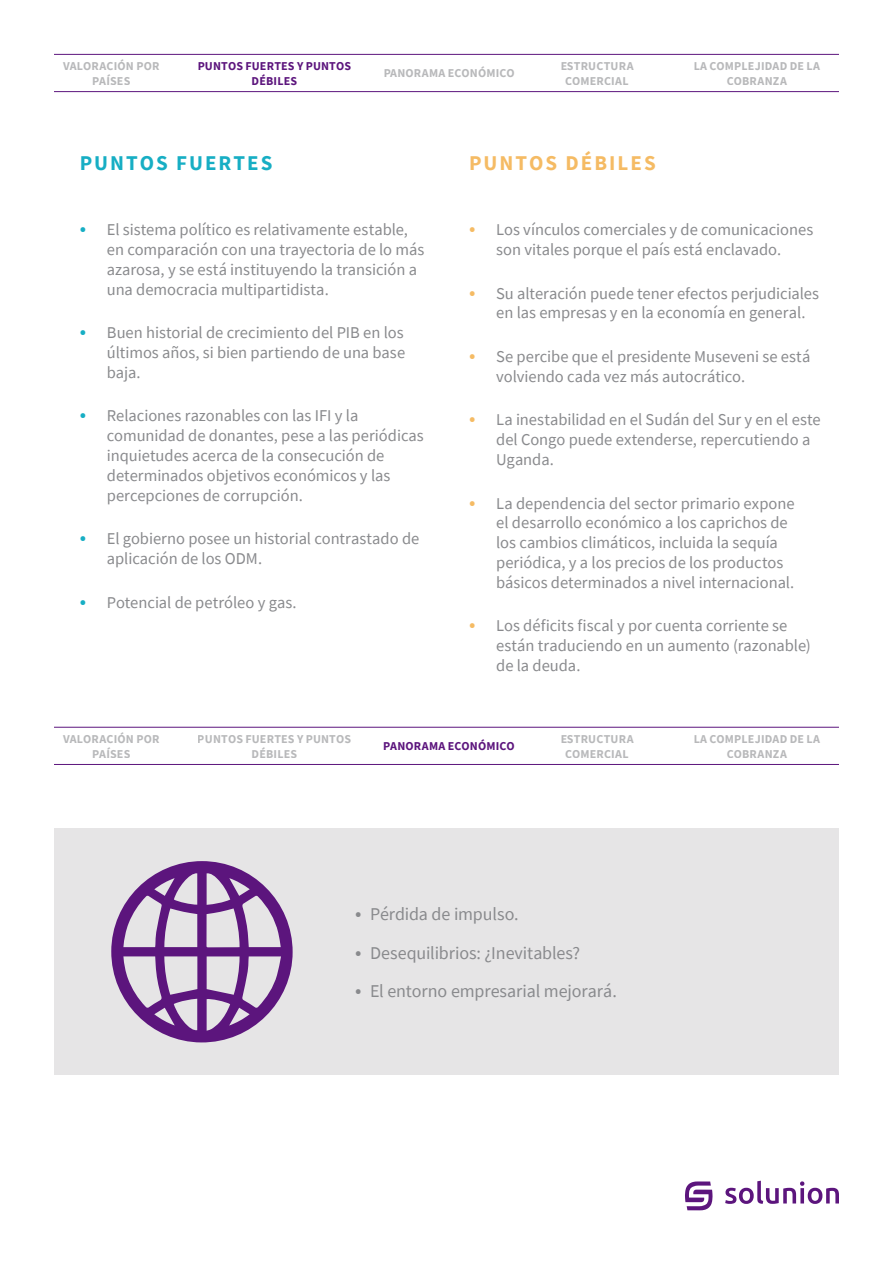
<style>
.page{position:relative;width:893px;height:1263px;background:#fff}
.page>*{position:absolute;margin:0;border:0;box-sizing:border-box;transform-origin:0 0}
.t1{font:700 21px "Source Sans Pro";letter-spacing:.095em;color:#17aec4}
.t2{font:700 21px "Source Sans Pro";letter-spacing:.095em;color:#f5bb64}
.t3{font:18px "Source Sans Pro";letter-spacing:-.005em;color:#898a8d}
.t4{font:16.5px/19.8px "Source Sans Pro";color:#898a8d}
.t5{font:700 12px/14.4px "Source Sans Pro";letter-spacing:.015em;color:#898a8d;text-align:center}
.t6{font:700 12px/14.4px "Source Sans Pro";letter-spacing:.015em;color:#5c157d;text-align:center}
.s1{font-size:21px;color:#17aec4}
.s2{font-size:21px;color:#f5bb64}
.s3{font-size:21px}
</style>
<div class="page">
<svg style="left:725px;top:1181px;width:114px;height:23px"></svg>
<svg style="left:685px;top:1181px;width:28px;height:29px"></svg>
<div style="left:54px;top:829px;width:785px;height:246px;background:#e6e5e6"></div>
<svg style="left:111px;top:861px;width:182px;height:182px"></svg>
<hr style="left:54px;top:727px;width:785px;height:1px;background:#5c157d">
<hr style="left:54px;top:764px;width:785px;height:1px;background:#5c157d">
<hr style="left:54px;top:54px;width:785px;height:1px;background:#5c157d">
<hr style="left:54px;top:91px;width:785px;height:1px;background:#5c157d">
<p class="t5" style="left:63px;top:59px;width:98px">VALORACIÓN POR<br>PAÍSES</p>
<p class="t5" style="left:383px;top:66px;width:133px">PANORAMA ECONÓMICO</p>
<p class="t6" style="left:198px;top:59px;width:155px">PUNTOS FUERTES Y PUNTOS<br>DÉBILES</p>
<p class="t5" style="left:560px;top:59px;width:75px">ESTRUCTURA<br>COMERCIAL</p>
<p class="t5" style="left:693px;top:59px;width:128px">LA COMPLEJIDAD DE LA<br>COBRANZA</p>
<p class="t1" style="left:80px;top:151px;width:194px">PUNTOS FUERTES</p>
<p class="t2" style="left:469px;top:151px;width:188px">PUNTOS DÉBILES</p>
<p class="t4" style="left:107px;top:220px;width:319px;text-indent:-27px"><span class="s1">•</span> El sistema político es relativamente estable, en comparación con una trayectoria de lo más azarosa, y se está instituyendo la transición a una democracia multipartidista.</p>
<p class="t4" style="left:107px;top:323px;width:300px;text-align:justify;text-indent:-27px"><span class="s1">•</span> Buen historial de crecimiento del PIB en los últimos años, si bien partiendo de una base baja.</p>
<p class="t4" style="left:107px;top:406px;width:318px;text-indent:-27px"><span class="s1">•</span> Relaciones razonables con las IFI y la comunidad de donantes, pese a las periódicas inquietudes acerca de la consecución de determinados objetivos económicos y las percepciones de corrupción.</p>
<p class="t4" style="left:107px;top:529px;width:314px;text-indent:-27px"><span class="s1">•</span> El gobierno posee un historial contrastado de aplicación de los ODM.</p>
<p class="t4" style="left:80px;top:592px;width:218px"><span class="s1">•</span> Potencial de petróleo y gas.</p>
<p class="t4" style="left:469px;top:220px;width:346px;text-align:center"><span class="s2">•</span> Los vínculos comerciales y de comunicaciones son vitales porque el país está enclavado.</p>
<p class="t4" style="left:496px;top:283px;width:324px;text-indent:-27px"><span class="s2">•</span> Su alteración puede tener efectos perjudiciales en las empresas y en la economía en general.</p>
<p class="t4" style="left:496px;top:347px;width:316px;text-indent:-27px"><span class="s2">•</span> Se percibe que el presidente Museveni se está volviendo cada vez más autocrático.</p>
<p class="t4" style="left:496px;top:410px;width:326px;text-indent:-27px"><span class="s2">•</span> La inestabilidad en el Sudán del Sur y en el este del Congo puede extenderse, repercutiendo a<br>Uganda.</p>
<p class="t4" style="left:496px;top:493px;width:300px;text-indent:-27px"><span class="s2">•</span> La dependencia del sector primario expone el desarrollo económico a los caprichos de los cambios climáticos, incluida la sequía periódica, y a los precios de los productos básicos determinados a nivel internacional.</p>
<p class="t4" style="left:496px;top:616px;width:316px;text-indent:-27px"><span class="s2">•</span> Los déficits fiscal y por cuenta corriente se están traduciendo en un aumento (razonable) de la deuda.</p>
<p class="t5" style="left:63px;top:732px;width:98px">VALORACIÓN POR<br>PAÍSES</p>
<p class="t6" style="left:383px;top:739px;width:133px">PANORAMA ECONÓMICO</p>
<p class="t5" style="left:198px;top:732px;width:155px">PUNTOS FUERTES Y PUNTOS<br>DÉBILES</p>
<p class="t5" style="left:560px;top:732px;width:75px">ESTRUCTURA<br>COMERCIAL</p>
<p class="t5" style="left:693px;top:732px;width:128px">LA COMPLEJIDAD DE LA<br>COBRANZA</p>
<p class="t3" style="left:355px;top:904px;width:165px"><span class="s3">•</span> Pérdida de impulso.</p>
<p class="t3" style="left:355px;top:943px;width:226px"><span class="s3">•</span> Desequilibrios: ¿Inevitables?</p>
<p class="t3" style="left:355px;top:981px;width:263px"><span class="s3">•</span> El entorno empresarial mejorará.</p>
</div>
